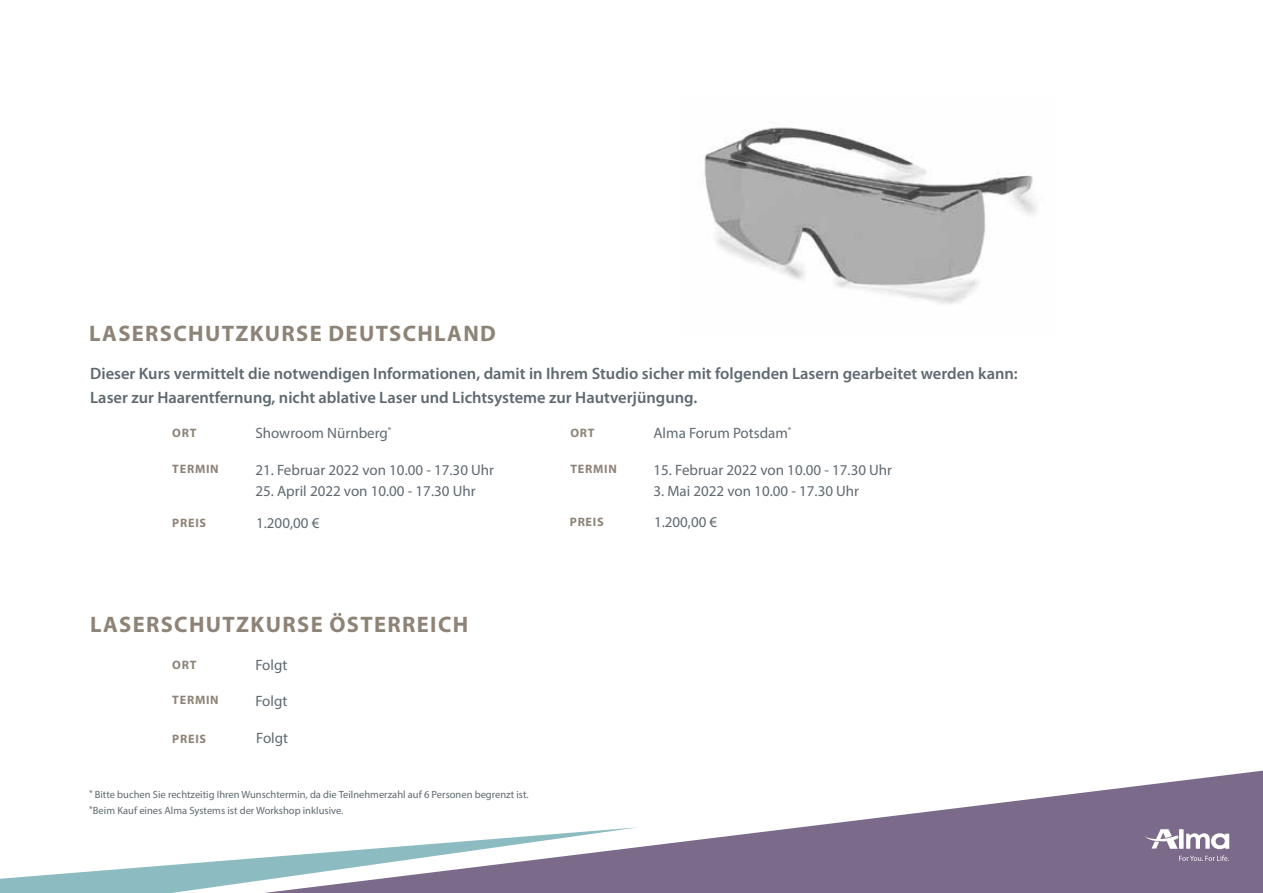
<style>
.page{position:relative;width:1263px;height:893px;background:#fff}
.page>*{position:absolute;margin:0;border:0;box-sizing:border-box;transform-origin:0 0}
.t1{font:700 22.5px "Myriad Pro";letter-spacing:.06em;color:#8e8377}
.t2{font:600 16.5px/24px "Myriad Pro";color:#5e6970}
.t3{font:15px "Myriad Pro";color:#5e6970}
.t4{font:700 12.3px "Myriad Pro";letter-spacing:.06em;color:#8e8377}
.t5{font:10.5px "Myriad Pro";color:#5e6970}
</style>
<div class="page">
<img style="left:704px;top:127px;width:332px;height:177px">
<svg style="left:0;top:857px;width:264px;height:36px"></svg>
<svg style="left:264px;top:771px;width:999px;height:122px"></svg>
<svg style="left:1144px;top:829px;width:85px;height:20px"></svg>
<svg style="left:1179px;top:855px;width:50px;height:6px"></svg>
<h1 class="t1" style="left:89px;top:318px;width:408px">LASERSCHUTZKURSE DEUTSCHLAND</h1>
<p class="t2" style="left:90px;top:361px;width:929px">Dieser Kurs vermittelt die notwendigen Informationen, damit in Ihrem Studio sicher mit folgenden Lasern gearbeitet werden kann:<br>Laser zur Haarentfernung, nicht ablative Laser und Lichtsysteme zur Hautverjüngung.</p>
<p class="t4" style="left:172px;top:425px;width:26px">ORT</p>
<p class="t4" style="left:570px;top:425px;width:26px">ORT</p>
<p class="t4" style="left:172px;top:460px;width:48px">TERMIN</p>
<p class="t4" style="left:570px;top:460px;width:48px">TERMIN</p>
<p class="t3" style="left:255px;top:423px;width:138px">Showroom Nürnberg<sup>*</sup></p>
<p class="t3" style="left:653px;top:423px;width:140px">Alma Forum Potsdam<sup>*</sup></p>
<p class="t3" style="left:255px;top:460px;width:240px">21. Februar 2022 von 10.00 - 17.30 Uhr</p>
<p class="t3" style="left:255px;top:481px;width:222px">25. April 2022 von 10.00 - 17.30 Uhr</p>
<p class="t3" style="left:653px;top:460px;width:240px">15. Februar 2022 von 10.00 - 17.30 Uhr</p>
<p class="t3" style="left:653px;top:481px;width:207px">3. Mai 2022 von 10.00 - 17.30 Uhr</p>
<p class="t4" style="left:172px;top:515px;width:35px">PREIS</p>
<p class="t3" style="left:256px;top:514px;width:65px">1.200,00 €</p>
<p class="t4" style="left:570px;top:514px;width:35px">PREIS</p>
<p class="t3" style="left:654px;top:513px;width:65px">1.200,00 €</p>
<h1 class="t1" style="left:90px;top:610px;width:380px">LASERSCHUTZKURSE ÖSTERREICH</h1>
<p class="t4" style="left:172px;top:656px;width:26px">ORT</p>
<p class="t4" style="left:172px;top:692px;width:48px">TERMIN</p>
<p class="t3" style="left:255px;top:655px;width:33px">Folgt</p>
<p class="t3" style="left:255px;top:692px;width:33px">Folgt</p>
<p class="t4" style="left:172px;top:730px;width:35px">PREIS</p>
<p class="t3" style="left:256px;top:728px;width:33px">Folgt</p>
<p class="t5" style="left:89px;top:788px;width:441px"><sup>*</sup> Bitte buchen Sie rechtzeitig Ihren Wunschtermin, da die Teilnehmerzahl auf 6 Personen begrenzt ist.</p>
<p class="t5" style="left:89px;top:804px;width:256px"><sup>*</sup>Beim Kauf eines Alma Systems ist der Workshop inklusive.</p>
</div>
